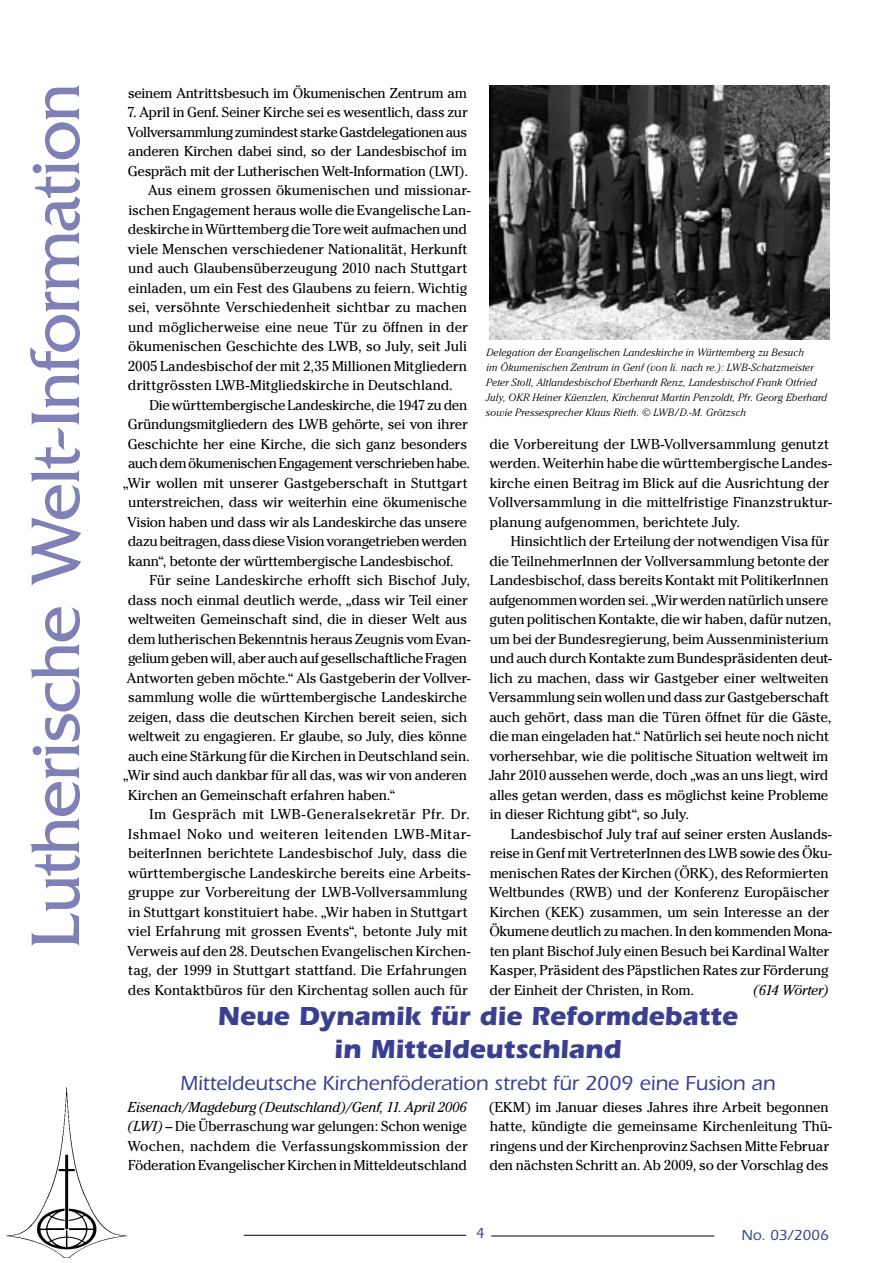
<style>
.page{position:relative;width:893px;height:1263px;background:#fff}
.page>*{position:absolute;margin:0;border:0;box-sizing:border-box;transform-origin:0 0}
.t1{font:72px "Friz Quadrata";letter-spacing:-.02em;color:#7f80b6}
.t2{font:700 27px/33px "Itc Eras";letter-spacing:-.005em;color:#3a408f;text-align:center}
.t3{font:500 21px "Itc Eras";letter-spacing:-.005em;color:#3a408f}
.t4{font:500 15px "Itc Eras";letter-spacing:-.005em;color:#3a408f}
.t5{font:14.25px/19.5px "Cheltenham";letter-spacing:-.015em;color:#000}
.t6{font:14.25px "Cheltenham";letter-spacing:-.035em;color:#000}
.t7{font:14.25px "Cheltenham";letter-spacing:.025em;color:#000}
.t8{font:italic 14.25px "Cheltenham";letter-spacing:-.02em;color:#000}
.t9{font:italic 300 10.5px/15px "Cheltenham";letter-spacing:.015em;color:#000}
.s1{font-style:italic}
</style>
<div class="page">
<img style="left:6px;top:1087px;width:121px;height:171px">
<hr style="left:491px;top:1235px;width:223px;height:1px;background:#000">
<hr style="left:244px;top:1235px;width:222px;height:1px;background:#000">
<img style="left:489px;top:85px;width:340px;height:254px">
<h1 class="t1" style="left:15px;top:949px;width:868px;rotate:-90deg">Lutherische Welt-Information</h1>
<p class="t5" style="left:128px;top:83px;width:341px">seinem Antrittsbesuch im Ökumenischen Zentrum am</p>
<p class="t5" style="left:127px;top:102px;width:342px">7. April in Genf. Seiner Kirche sei es wesentlich, dass zur</p>
<p class="t6" style="left:127px;top:123px;width:341px">Vollversammlung zumindest starke Gastdelegationen aus</p>
<p class="t5" style="left:128px;top:141px;width:341px">anderen Kirchen dabei sind, so der Landesbischof im</p>
<p class="t5" style="left:128px;top:161px;width:342px">Gespräch mit der Lutherischen Welt-Information (LWI).</p>
<p class="t5" style="left:148px;top:180px;width:324px">Aus einem grossen ökumenischen und missionar-</p>
<p class="t5" style="left:128px;top:200px;width:344px">ischen Engagement heraus wolle die Evangelische Lan-</p>
<p class="t5" style="left:128px;top:219px;width:341px">deskirche in Württemberg die Tore weit aufmachen und</p>
<p class="t5" style="left:128px;top:239px;width:341px">viele Menschen verschiedener Nationalität, Herkunft</p>
<p class="t5" style="left:128px;top:258px;width:341px">und auch Glaubensüberzeugung 2010 nach Stuttgart</p>
<p class="t5" style="left:128px;top:278px;width:341px">einladen, um ein Fest des Glaubens zu feiern. Wichtig</p>
<p class="t5" style="left:128px;top:297px;width:341px">sei, versöhnte Verschiedenheit sichtbar zu machen</p>
<p class="t5" style="left:128px;top:317px;width:341px">und möglicherweise eine neue Tür zu öffnen in der</p>
<p class="t5" style="left:128px;top:336px;width:341px">ökumenischen Geschichte des LWB, so July, seit Juli</p>
<p class="t5" style="left:128px;top:356px;width:341px">2005 Landesbischof der mit 2,35 Millionen Mitgliedern</p>
<p class="t5" style="left:128px;top:375px;width:326px">drittgrössten LWB-Mitgliedskirche in Deutschland.</p>
<p class="t5" style="left:150px;top:395px;width:319px">Die württembergische Landeskirche, die 1947 zu den</p>
<p class="t5" style="left:128px;top:414px;width:342px">Gründungsmitgliedern des LWB gehörte, sei von ihrer</p>
<p class="t5" style="left:128px;top:434px;width:341px">Geschichte her eine Kirche, die sich ganz besonders</p>
<p class="t6" style="left:128px;top:455px;width:343px">auch dem ökumenischen Engagement verschrieben habe.</p>
<p class="t5" style="left:123px;top:473px;width:346px">„Wir wollen mit unserer Gastgeberschaft in Stuttgart</p>
<p class="t5" style="left:128px;top:492px;width:340px">unterstreichen, dass wir weiterhin eine ökumenische</p>
<p class="t5" style="left:127px;top:512px;width:341px">Vision haben und dass wir als Landeskirche das unsere</p>
<p class="t6" style="left:128px;top:533px;width:341px">dazu beitragen, dass diese Vision vorangetrieben werden</p>
<p class="t5" style="left:128px;top:551px;width:327px">kann“, betonte der württembergische Landesbischof.</p>
<p class="t5" style="left:150px;top:570px;width:322px">Für seine Landeskirche erhofft sich Bischof July,</p>
<p class="t5" style="left:128px;top:590px;width:342px">dass noch einmal deutlich werde, „dass wir Teil einer</p>
<p class="t5" style="left:128px;top:609px;width:341px">weltweiten Gemeinschaft sind, die in dieser Welt aus</p>
<p class="t5" style="left:128px;top:629px;width:344px">dem lutherischen Bekenntnis heraus Zeugnis vom Evan-</p>
<p class="t5" style="left:128px;top:648px;width:341px">gelium geben will, aber auch auf gesellschaftliche Fragen</p>
<p class="t5" style="left:127px;top:668px;width:345px">Antworten geben möchte.“ Als Gastgeberin der Vollver-</p>
<p class="t5" style="left:128px;top:687px;width:340px">sammlung wolle die württembergische Landeskirche</p>
<p class="t5" style="left:128px;top:707px;width:341px">zeigen, dass die deutschen Kirchen bereit seien, sich</p>
<p class="t5" style="left:128px;top:726px;width:340px">weltweit zu engagieren. Er glaube, so July, dies könne</p>
<p class="t5" style="left:128px;top:746px;width:343px">auch eine Stärkung für die Kirchen in Deutschland sein.</p>
<p class="t5" style="left:123px;top:765px;width:346px">„Wir sind auch dankbar für all das, was wir von anderen</p>
<p class="t5" style="left:128px;top:785px;width:269px">Kirchen an Gemeinschaft erfahren haben.“</p>
<p class="t7" style="left:150px;top:806px;width:322px">Im Gespräch mit LWB-Generalsekretär Pfr. Dr.</p>
<p class="t7" style="left:128px;top:825px;width:344px">Ishmael Noko und weiteren leitenden LWB-Mitar-</p>
<p class="t5" style="left:128px;top:843px;width:340px">beiterInnen berichtete Landesbischof July, dass die</p>
<p class="t5" style="left:128px;top:863px;width:344px">württembergische Landeskirche bereits eine Arbeits-</p>
<p class="t5" style="left:128px;top:882px;width:341px">gruppe zur Vorbereitung der LWB-Vollversammlung</p>
<p class="t5" style="left:128px;top:902px;width:341px">in Stuttgart konstituiert habe. „Wir haben in Stuttgart</p>
<p class="t5" style="left:128px;top:921px;width:341px">viel Erfahrung mit grossen Events“, betonte July mit</p>
<p class="t5" style="left:127px;top:941px;width:345px">Verweis auf den 28. Deutschen Evangelischen Kirchen-</p>
<p class="t5" style="left:128px;top:960px;width:340px">tag, der 1999 in Stuttgart stattfand. Die Erfahrungen</p>
<p class="t5" style="left:128px;top:980px;width:342px">des Kontaktbüros für den Kirchentag sollen auch für</p>
<p class="t9" style="left:486px;top:345px;width:343px">Delegation der Evangelischen Landeskirche in Württemberg zu Besuch<br>im Ökumenischen Zentrum in Genf (von li. nach re.): LWB-Schatzmeister Peter Stoll, Altlandesbischof Eberhardt Renz, Landesbischof Frank Otfried July, OKR Heiner Küenzlen, Kirchenrat Martin Penzoldt, Pfr. Georg Eberhard sowie Pressesprecher Klaus Rieth. © LWB/D.-M. Grötzsch</p>
<p class="t5" style="left:489px;top:434px;width:345px">die Vorbereitung der LWB-Vollversammlung genutzt werden. Weiterhin habe die württembergische Landes&shy;kirche einen Beitrag im Blick auf die Ausrichtung der Vollversammlung in die mittelfristige Finanzstruktur&shy;planung aufgenommen, berichtete July.</p>
<p class="t5" style="left:489px;top:531px;width:345px;text-indent:22px">Hinsichtlich der Erteilung der notwendigen Visa für die TeilnehmerInnen der Vollversammlung betonte der Landesbischof, dass bereits Kontakt mit PolitikerInnen aufgenommen worden sei. „Wir werden natürlich unsere guten politischen Kontakte, die wir haben, dafür nutzen, um bei der Bundesregierung, beim Aussenministerium und auch durch Kontakte zum Bundespräsidenten deut&shy;lich zu machen, dass wir Gastgeber einer weltweiten Versammlung sein wollen und dass zur Gastgeberschaft auch gehört, dass man die Türen öffnet für die Gäste, die man eingeladen hat.“ Natürlich sei heute noch nicht vorhersehbar, wie die politische Situation weltweit im Jahr 2010 aussehen werde, doch „was an uns liegt, wird alles getan werden, dass es möglichst keine Probleme in dieser Richtung gibt“, so July.</p>
<p class="t5" style="left:489px;top:824px;width:344px;text-indent:22px">Landesbischof July traf auf seiner ersten Auslands&shy;reise in Genf mit VertreterInnen des LWB sowie des Öku&shy;menischen Rates der Kirchen (ÖRK), des Reformierten Weltbundes (RWB) und der Konferenz Europäischer Kirchen (KEK) zusammen, um sein Interesse an der Ökumene deutlich zu machen. In den kommenden Mona&shy;ten plant Bischof July einen Besuch bei Kardinal Walter Kasper, Präsident des Päpstlichen Rates zur Förderung der Einheit der Christen, in Rom.</p>
<p class="t8" style="left:753px;top:981px;width:77px">(614 Wörter)</p>
<h2 class="t2" style="left:217px;top:999px;width:522px">Neue Dynamik für die Reformdebatte in Mitteldeutschland</h2>
<h3 class="t3" style="left:180px;top:1072px;width:597px">Mitteldeutsche Kirchenföderation strebt für 2009 eine Fusion an</h3>
<p class="t5" style="left:127px;top:1097px;width:342px;text-align:justify"><span class="s1">Eisenach/Magdeburg (Deutschland)/Genf, 11. April 2006 (LWI)</span> – Die Überraschung war gelungen: Schon wenige Wochen, nachdem die Verfassungskommission der Föderation Evangelischer Kirchen in Mitteldeutschland</p>
<p class="t5" style="left:489px;top:1097px;width:345px">(EKM) im Januar dieses Jahres ihre Arbeit begonnen hatte, kündigte die gemeinsame Kirchenleitung Thü&shy;ringens und der Kirchenprovinz Sachsen Mitte Februar den nächsten Schritt an. Ab 2009, so der Vorschlag des</p>
<p class="t4" style="left:476px;top:1224px;width:10px">4</p>
<p class="t4" style="left:742px;top:1227px;width:89px">No. 03/2006</p>
</div>
